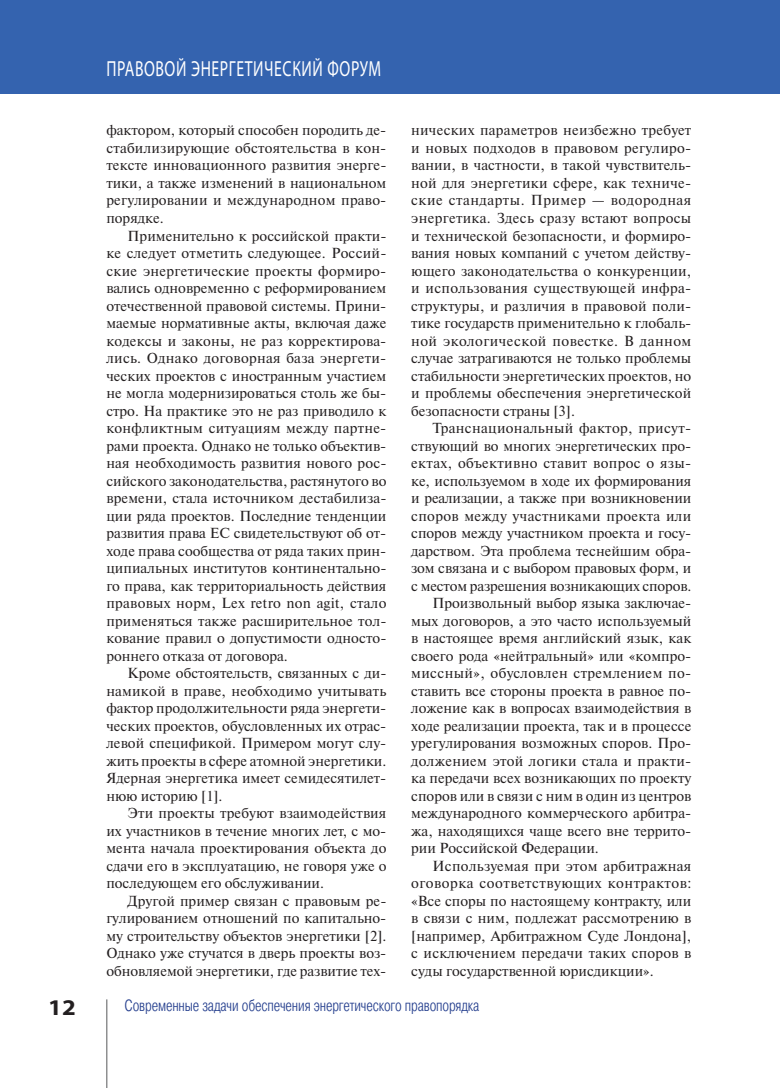
<style>
.page{position:relative;width:780px;height:1088px;background:#fff}
.page>*{position:absolute;margin:0;border:0;box-sizing:border-box;transform-origin:0 0}
.t1{font:700 22.5px "Myriad Pro";color:#231f20;scale:1.1 1}
.t2{font:21.88px "Myriad Pro";letter-spacing:.04em;color:#fff;scale:.72 1}
.t3{font:300 16.25px "Pragmatica Cond";letter-spacing:-.01em;color:#253f8e;scale:.9 1}
.t4{font:14.5px/17.5px "Newton C";color:#231f20;text-align:justify}
.t5{font:14.5px "Newton C";letter-spacing:.025em;color:#231f20}
.t6{font:14.5px "Newton C";letter-spacing:.02em;color:#231f20}
.t7{font:14.5px "Newton C";letter-spacing:.035em;color:#231f20}
</style>
<div class="page">
<div style="left:762px;top:0;width:18px;height:94px;background:#3463af"></div>
<hr style="left:106px;top:999px;width:1px;height:89px;background:#57585a">
<div style="left:0;top:0;width:762px;height:94px;background:#3463af"></div>
<h1 class="t1" style="left:48px;top:993px;width:26px">12</h1>
<h2 class="t2" style="left:106px;top:56px;width:383px">ПРАВОВОЙ ЭНЕРГЕТИЧЕСКИЙ ФОРУМ</h2>
<p class="t4" style="left:106px;top:123px;width:281px">фактором, который способен породить де&shy;стабилизирующие обстоятельства в кон&shy;тексте инновационного развития энерге&shy;тики, а также изменений в национальном регулировании и международном право&shy;порядке.</p>
<p class="t4" style="left:106px;top:228px;width:281px;text-indent:21px">Применительно к российской практи&shy;ке следует отметить следующее. Россий&shy;ские энергетические проекты формиро&shy;вались одновременно с реформированием отечественной правовой системы. Прини&shy;маемые нормативные акты, включая даже кодексы и законы, не раз корректирова&shy;лись. Однако договорная база энергети&shy;ческих проектов с иностранным участием не могла модернизироваться столь же бы&shy;стро. На практике это не раз приводило к конфликтным ситуациям между партне&shy;рами проекта. Однако не только объектив&shy;ная необходимость развития нового рос&shy;сийского законодательства, растянутого во времени, стала источником дестабилиза&shy;ции ряда проектов. Последние тенденции развития права ЕС свидетельствуют об от&shy;ходе права сообщества от ряда таких прин&shy;ципиальных институтов континентально&shy;го права, как территориальность действия правовых норм, Lex retro non agit, стало применяться также расширительное тол&shy;кование правил о допустимости односто&shy;роннего отказа от договора.</p>
<p class="t4" style="left:106px;top:665px;width:281px;text-indent:21px">Кроме обстоятельств, связанных с ди&shy;намикой в праве, необходимо учитывать фактор продолжительности ряда энергети&shy;ческих проектов, обусловленных их отрас&shy;левой спецификой. Примером могут слу&shy;жить проекты в сфере атомной энергетики.<br>Ядерная энергетика имеет семидесятилет&shy;нюю историю [1].</p>
<p class="t4" style="left:106px;top:805px;width:281px;text-indent:21px">Эти проекты требуют взаимодействия их участников в течение многих лет, с мо&shy;мента начала проектирования объекта до сдачи его в эксплуатацию, не говоря уже о последующем его обслуживании.</p>
<p class="t4" style="left:106px;top:893px;width:281px;text-indent:21px">Другой пример связан с правовым ре&shy;гулированием отношений по капитально&shy;му строительству объектов энергетики [2].<br>Однако уже стучатся в дверь проекты воз&shy;обновляемой энергетики, где развитие тех-</p>
<p class="t4" style="left:411px;top:123px;width:281px">нических параметров неизбежно требует и новых подходов в правовом регулиро&shy;вании, в частности, в такой чувствитель&shy;ной для энергетики сфере, как техниче&shy;ские стандарты. Пример — водородная энергетика. Здесь сразу встают вопросы и технической безопасности, и формиро&shy;вания новых компаний с учетом действу&shy;ющего законодательства о конкуренции, и использования существующей инфра&shy;структуры, и различия в правовой поли&shy;тике государств применительно к глобаль&shy;ной экологической повестке. В данном случае затрагиваются не только проблемы стабильности энергетических проектов, но и проблемы обеспечения энергетической безопасности страны [3].</p>
<p class="t6" style="left:432px;top:423px;width:260px">Транснациональный фактор, присут-</p>
<p class="t4" style="left:411px;top:438px;width:281px">ствующий во многих энергетических про-</p>
<p class="t5" style="left:411px;top:458px;width:281px">ектах, объективно ставит вопрос о язы-</p>
<p class="t4" style="left:411px;top:473px;width:281px">ке, используемом в ходе их формирования</p>
<p class="t4" style="left:411px;top:490px;width:281px">и реализации, а также при возникновении</p>
<p class="t5" style="left:411px;top:510px;width:281px">споров между участниками проекта или</p>
<p class="t4" style="left:411px;top:525px;width:281px">споров между участником проекта и госу-</p>
<p class="t4" style="left:411px;top:543px;width:281px">дарством. Эта проблема теснейшим обра-</p>
<p class="t4" style="left:411px;top:560px;width:281px">зом связана и с выбором правовых форм, и</p>
<p class="t4" style="left:411px;top:578px;width:281px">с местом разрешения возникающих споров.</p>
<p class="t4" style="left:432px;top:595px;width:260px">Произвольный выбор языка заключае-</p>
<p class="t4" style="left:411px;top:613px;width:281px">мых договоров, а это часто используемый</p>
<p class="t4" style="left:411px;top:630px;width:281px">в настоящее время английский язык, как</p>
<p class="t4" style="left:411px;top:648px;width:281px">своего рода «нейтральный» или «компро-</p>
<p class="t5" style="left:411px;top:668px;width:281px">миссный», обусловлен стремлением по-</p>
<p class="t4" style="left:411px;top:683px;width:281px">ставить все стороны проекта в равное по-</p>
<p class="t4" style="left:411px;top:700px;width:281px">ложение как в вопросах взаимодействия в</p>
<p class="t4" style="left:411px;top:718px;width:281px">ходе реализации проекта, так и в процессе</p>
<p class="t4" style="left:411px;top:735px;width:281px">урегулирования возможных споров. Про-</p>
<p class="t6" style="left:411px;top:755px;width:281px">должением этой логики стала и практи-</p>
<p class="t4" style="left:411px;top:770px;width:281px">ка передачи всех возникающих по проекту</p>
<p class="t4" style="left:411px;top:788px;width:281px">споров или в связи с ним в один из центров</p>
<p class="t4" style="left:411px;top:805px;width:281px">международного коммерческого арбитра-</p>
<p class="t4" style="left:411px;top:823px;width:281px">жа, находящихся чаще всего вне террито-</p>
<p class="t4" style="left:411px;top:840px;width:189px">рии Российской Федерации.</p>
<p class="t6" style="left:432px;top:860px;width:260px">Используемая при этом арбитражная</p>
<p class="t7" style="left:411px;top:878px;width:281px">оговорка соответствующих контрактов:</p>
<p class="t4" style="left:411px;top:893px;width:281px">«Все споры по настоящему контракту, или</p>
<p class="t4" style="left:411px;top:910px;width:281px">в связи с ним, подлежат рассмотрению в</p>
<p class="t4" style="left:411px;top:928px;width:281px">[например, Арбитражном Суде Лондона],</p>
<p class="t4" style="left:411px;top:945px;width:281px">с исключением передачи таких споров в</p>
<p class="t4" style="left:411px;top:963px;width:244px">суды государственной юрисдикции».</p>
<p class="t3" style="left:125px;top:999px;width:395px">Современные задачи обеспечения энергетического правопорядка</p>
</div>
